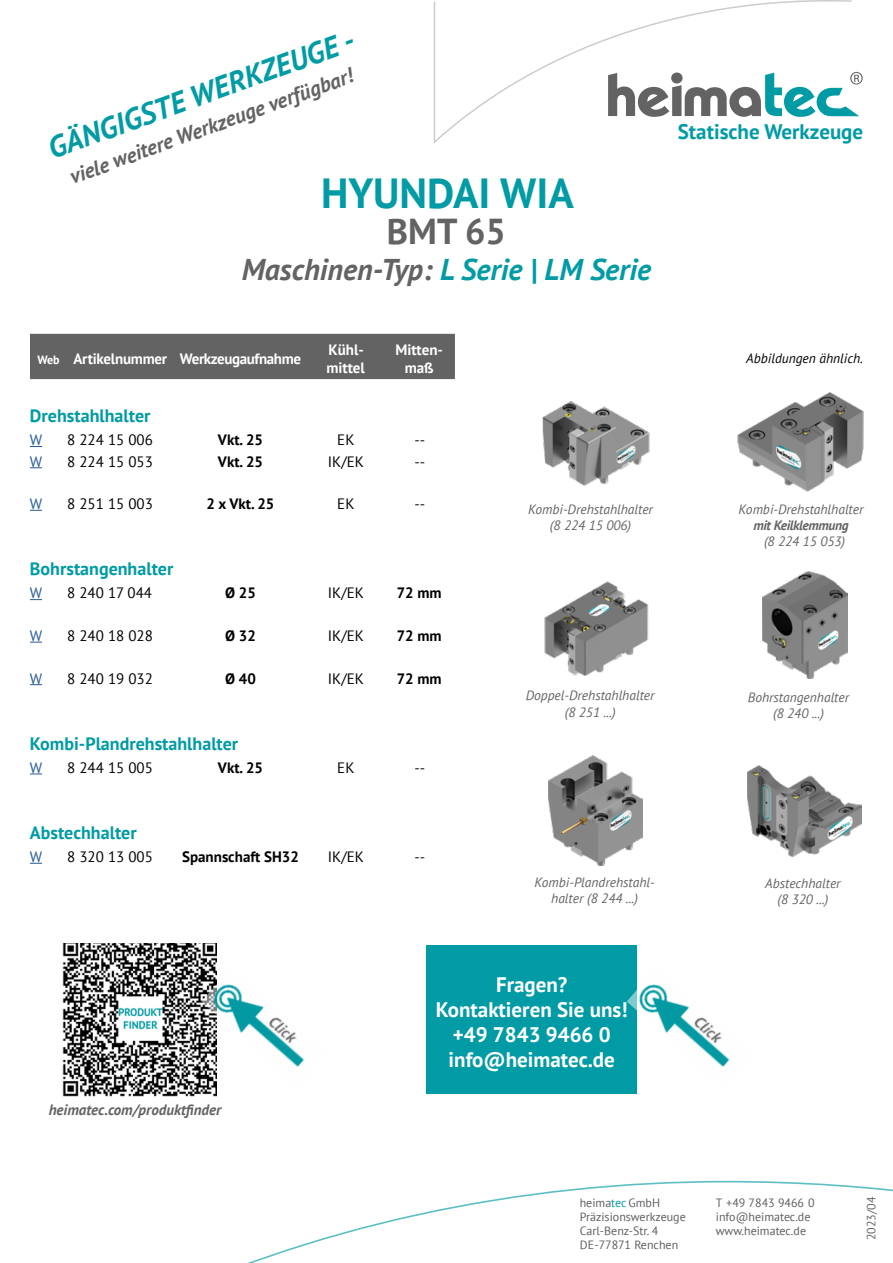
<style>
.page{position:relative;width:893px;height:1263px;background:#fff}
.page>*{position:absolute;margin:0;border:0;box-sizing:border-box;transform-origin:0 0}
.t1{font:700 42px "PT Sans";color:#009ba4}
.t2{font:700 36px "PT Sans";color:#646363}
.t3{font:italic 700 30px "PT Sans";color:#646363}
.t4{font:italic 700 30px "PT Sans";color:#009ba4}
.t5{font:700 21px "PT Sans";color:#fff}
.t6{font:italic 700 21px "PT Sans";color:#636362}
.t7{font:700 21px "PT Sans";color:#009ba4}
.t8{font:700 18px "PT Sans";color:#009ba4}
.t9{font:15px "PT Sans";color:#000}
.t10{font:700 15px "PT Sans";color:#000}
.t11{font:700 15px/18px "PT Sans";letter-spacing:-.015em;color:#fff;text-align:center}
.t12{font:italic 700 15px "PT Sans";color:#646363}
.t13{font:15px "PT Sans";color:#275b9b}
.t14{font:italic 13.5px/16.2px "PT Sans";color:#646363;text-align:center}
.t15{font:italic 13.5px "PT Sans";color:#000}
.t16{font:italic 700 13.5px "PT Sans";letter-spacing:-.025em;color:#646363}
.t17{font:12px/13.8px "PT Sans";color:#5f5e5e}
.t18{font:12px "PT Sans";color:#646363}
.t19{font:700 12px "PT Sans";color:#fff}
.s1{color:#009ba4}
</style>
<div class="page">
<div style="left:426px;top:945px;width:211px;height:149px;background:#009ba4"></div>
<img style="left:62px;top:943px;width:155px;height:154px">
<svg style="left:853px;top:72px;width:10px;height:45px"></svg>
<div style="left:30px;top:334px;width:425px;height:45px;background:#646363"></div>
<svg style="left:30px;top:446px;width:12px;height:1px"></svg>
<svg style="left:30px;top:467px;width:12px;height:1px"></svg>
<svg style="left:30px;top:510px;width:12px;height:1px"></svg>
<svg style="left:30px;top:599px;width:12px;height:1px"></svg>
<svg style="left:30px;top:642px;width:12px;height:1px"></svg>
<svg style="left:30px;top:684px;width:12px;height:1px"></svg>
<svg style="left:30px;top:773px;width:12px;height:1px"></svg>
<svg style="left:30px;top:863px;width:12px;height:1px"></svg>
<svg style="left:433px;top:0;width:420px;height:143px"></svg>
<svg style="left:248px;top:1180px;width:645px;height:83px"></svg>
<img style="left:737px;top:392px;width:127px;height:100px">
<img style="left:201px;top:970px;width:103px;height:116px">
<img style="left:627px;top:984px;width:103px;height:83px">
<img style="left:544px;top:581px;width:105px;height:95px">
<img style="left:763px;top:572px;width:85px;height:107px">
<img style="left:542px;top:401px;width:108px;height:85px">
<img style="left:549px;top:755px;width:93px;height:110px">
<img style="left:747px;top:766px;width:115px;height:90px">
<h3 class="t4" style="left:42px;top:131px;width:325px;rotate:-20deg">GÄNGIGSTE WERKZEUGE -</h3>
<h3 class="t6" style="left:66px;top:164px;width:301px;rotate:-20deg">viele weitere Werkzeuge verfügbar!</h3>
<p class="t1" style="left:321px;top:166px;width:254px">HYUNDAI WIA</p>
<p class="t2" style="left:387px;top:208px;width:121px">BMT 65</p>
<p class="t3" style="left:242px;top:250px;width:411px">Maschinen-Typ: <span class="s1">L Serie | LM Serie</span></p>
<p class="t7" style="left:678px;top:118px;width:187px">Statische Werkzeuge</p>
<p class="t19" style="left:38px;top:352px;width:23px">Web</p>
<p class="t11" style="left:73px;top:350px;width:95px">Artikelnummer</p>
<p class="t11" style="left:180px;top:350px;width:123px">Werkzeugaufnahme</p>
<p class="t11" style="left:329px;top:341px;width:37px">Kühl-</p>
<p class="t11" style="left:326px;top:359px;width:40px">mittel</p>
<p class="t11" style="left:395px;top:341px;width:49px">Mitten&shy;maß</p>
<p class="t8" style="left:30px;top:404px;width:122px">Drehstahlhalter</p>
<p class="t13" style="left:30px;top:430px;width:14px">W</p>
<p class="t9" style="left:67px;top:430px;width:87px">8 224 15 006</p>
<p class="t10" style="left:218px;top:430px;width:47px">Vkt. 25</p>
<p class="t9" style="left:337px;top:430px;width:19px">EK</p>
<p class="t9" style="left:414px;top:430px;width:12px">--</p>
<p class="t13" style="left:30px;top:452px;width:14px">W</p>
<p class="t9" style="left:67px;top:452px;width:87px">8 224 15 053</p>
<p class="t10" style="left:218px;top:451px;width:47px">Vkt. 25</p>
<p class="t9" style="left:328px;top:452px;width:38px">IK/EK</p>
<p class="t9" style="left:414px;top:452px;width:12px">--</p>
<p class="t13" style="left:30px;top:494px;width:14px">W</p>
<p class="t9" style="left:67px;top:494px;width:87px">8 251 15 003</p>
<p class="t10" style="left:207px;top:494px;width:69px">2 x Vkt. 25</p>
<p class="t9" style="left:337px;top:494px;width:19px">EK</p>
<p class="t9" style="left:414px;top:494px;width:12px">--</p>
<p class="t8" style="left:30px;top:557px;width:145px">Bohrstangenhalter</p>
<p class="t13" style="left:30px;top:584px;width:14px">W</p>
<p class="t9" style="left:67px;top:584px;width:86px">8 240 17 044</p>
<p class="t10" style="left:225px;top:583px;width:32px">Ø 25</p>
<p class="t9" style="left:328px;top:584px;width:38px">IK/EK</p>
<p class="t10" style="left:397px;top:583px;width:46px">72 mm</p>
<p class="t13" style="left:30px;top:626px;width:14px">W</p>
<p class="t9" style="left:67px;top:626px;width:87px">8 240 18 028</p>
<p class="t10" style="left:225px;top:626px;width:32px">Ø 32</p>
<p class="t9" style="left:328px;top:626px;width:38px">IK/EK</p>
<p class="t10" style="left:397px;top:626px;width:46px">72 mm</p>
<p class="t13" style="left:30px;top:669px;width:14px">W</p>
<p class="t9" style="left:67px;top:669px;width:87px">8 240 19 032</p>
<p class="t10" style="left:225px;top:668px;width:32px">Ø 40</p>
<p class="t9" style="left:328px;top:669px;width:38px">IK/EK</p>
<p class="t10" style="left:397px;top:668px;width:46px">72 mm</p>
<p class="t8" style="left:30px;top:731px;width:210px">Kombi-Plandrehstahlhalter</p>
<p class="t13" style="left:30px;top:758px;width:14px">W</p>
<p class="t9" style="left:67px;top:758px;width:87px">8 244 15 005</p>
<p class="t10" style="left:218px;top:758px;width:47px">Vkt. 25</p>
<p class="t9" style="left:337px;top:758px;width:19px">EK</p>
<p class="t9" style="left:414px;top:758px;width:12px">--</p>
<p class="t8" style="left:30px;top:821px;width:108px">Abstechhalter</p>
<p class="t13" style="left:30px;top:847px;width:14px">W</p>
<p class="t9" style="left:67px;top:847px;width:87px">8 320 13 005</p>
<p class="t10" style="left:182px;top:847px;width:118px">Spannschaft SH32</p>
<p class="t9" style="left:328px;top:847px;width:38px">IK/EK</p>
<p class="t9" style="left:414px;top:847px;width:12px">--</p>
<p class="t14" style="left:528px;top:500px;width:127px">Kombi-Drehstahlhalter</p>
<p class="t14" style="left:550px;top:517px;width:83px">(8 224 15 006)</p>
<p class="t14" style="left:526px;top:687px;width:130px">Doppel-Drehstahlhalter</p>
<p class="t14" style="left:565px;top:703px;width:52px">(8 251 ...)</p>
<p class="t15" style="left:746px;top:350px;width:118px">Abbildungen ähnlich.</p>
<p class="t14" style="left:738px;top:500px;width:127px">Kombi-Drehstahlhalter</p>
<p class="t16" style="left:753px;top:516px;width:97px">mit Keilklemmung</p>
<p class="t14" style="left:764px;top:533px;width:83px">(8 224 15 053)</p>
<p class="t14" style="left:748px;top:688px;width:103px">Bohrstangenhalter</p>
<p class="t14" style="left:773px;top:705px;width:52px">(8 240 ...)</p>
<p class="t14" style="left:534px;top:873px;width:122px">Kombi-Plandrehstahl&shy;halter (8 244 ...)</p>
<p class="t14" style="left:765px;top:875px;width:77px">Abstechhalter</p>
<p class="t14" style="left:777px;top:891px;width:52px">(8 320 ...)</p>
<p class="t12" style="left:49px;top:1100px;width:174px">heimatec.com/produktfinder</p>
<p class="t5" style="left:496px;top:970px;width:73px">Fragen?</p>
<p class="t5" style="left:436px;top:996px;width:193px">Kontaktieren Sie uns!</p>
<p class="t5" style="left:453px;top:1021px;width:159px">+49 7843 9466 0</p>
<p class="t5" style="left:449px;top:1046px;width:168px">info@heimatec.de</p>
<p class="t17" style="left:580px;top:1196px;width:108px">heima<span class="s1">tec</span> GmbH<br>Präzisionswerkzeuge<br>Carl-Benz-Str. 4<br>DE-77871 Renchen</p>
<p class="t17" style="left:716px;top:1196px;width:100px">T +49 7843 9466 0 info@heimatec.de www.heimatec.de</p>
<p class="t18" style="left:863px;top:1240px;width:45px;rotate:-90deg">2023/04</p>
</div>
